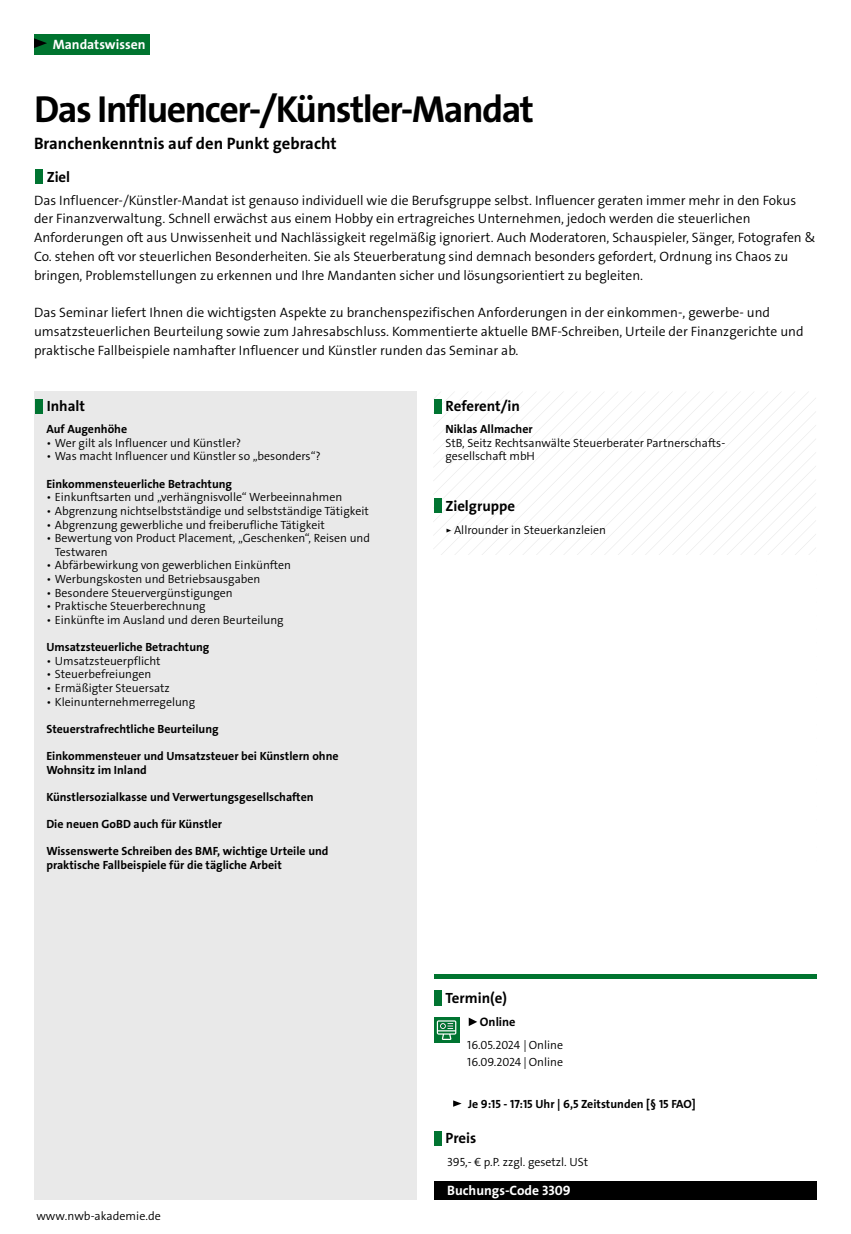
<style>
.page{position:relative;width:851px;height:1234px;background:#fff}
.page>*{position:absolute;margin:0;border:0;box-sizing:border-box;transform-origin:0 0}
.t1{font:37.8px "The Sans LP7 Bld";letter-spacing:-.04em;color:#000}
.t2{font:16.65px "The Sans LP7 Bld";color:#000}
.t3{font:14.85px "The Sans LP7 Bld";color:#000}
.t4{font:13.65px/18.8px "The Sans LP4 Se Lig";color:#000}
.t5{font:13.65px "The Sans LP7 Bld";color:#fff}
.t6{font:12.3px "The Sans LP7 Bld";color:#000}
.t7{font:300 12px "The Sans C5";color:#000}
.t8{font:11.85px/13.6px "The Sans LP4 Se Lig";color:#000}
.t9{font:11.85px/13.6px "The Sans LP7 Bld";color:#000}
</style>
<div class="page">
<div style="left:34px;top:34px;width:115px;height:20px;background:#00742f"></div>
<svg style="left:34px;top:38px;width:13px;height:10px"></svg>
<div style="left:35px;top:169px;width:7px;height:15px;background:#007431"></div>
<div style="left:34px;top:391px;width:383px;height:808px;background:#e9e9e9"></div>
<div style="left:35px;top:399px;width:7px;height:14px;background:#007431"></div>
<svg style="left:433px;top:392px;width:383px;height:163px"></svg>
<div style="left:434px;top:399px;width:7px;height:14px;background:#007431"></div>
<div style="left:434px;top:498px;width:7px;height:15px;background:#007431"></div>
<div style="left:434px;top:973px;width:382px;height:5px;background:#00742f"></div>
<div style="left:434px;top:989px;width:7px;height:15px;background:#007431"></div>
<svg style="left:434px;top:1017px;width:25px;height:25px"></svg>
<svg style="left:437px;top:1020px;width:19px;height:19px"></svg>
<svg style="left:468px;top:1017px;width:9px;height:8px"></svg>
<svg style="left:453px;top:1100px;width:8px;height:6px"></svg>
<div style="left:434px;top:1130px;width:7px;height:15px;background:#007431"></div>
<div style="left:434px;top:1180px;width:382px;height:19px;background:#000"></div>
<p class="t5" style="left:53px;top:35px;width:94px">Mandatswissen</p>
<h1 class="t1" style="left:34px;top:85px;width:501px">Das Influencer-/Künstler-Mandat</h1>
<p class="t2" style="left:34px;top:132px;width:304px">Branchenkenntnis auf den Punkt gebracht</p>
<p class="t3" style="left:47px;top:167px;width:25px">Ziel</p>
<p class="t4" style="left:34px;top:191px;width:782px">Das Influencer-/Künstler-Mandat ist genauso individuell wie die Berufsgruppe selbst. Influencer geraten immer mehr in den Fokus der Finanzverwaltung. Schnell erwächst aus einem Hobby ein ertragreiches Unternehmen, jedoch werden die steuerlichen Anforderungen oft aus Unwissenheit und Nachlässigkeit regelmäßig ignoriert. Auch Moderatoren, Schauspieler, Sänger, Fotografen &amp; Co. stehen oft vor steuerlichen Besonderheiten. Sie als Steuerberatung sind demnach besonders gefordert, Ordnung ins Chaos zu bringen, Problemstellungen zu erkennen und Ihre Mandanten sicher und lösungsorientiert zu begleiten.</p>
<p class="t4" style="left:34px;top:303px;width:771px">Das Seminar liefert Ihnen die wichtigsten Aspekte zu branchenspezifischen Anforderungen in der einkommen-, gewerbe- und umsatzsteuerlichen Beurteilung sowie zum Jahresabschluss. Kommentierte aktuelle BMF-Schreiben, Urteile der Finanzgerichte und praktische Fallbeispiele namhafter Influencer und Künstler runden das Seminar ab.</p>
<p class="t3" style="left:47px;top:397px;width:40px">Inhalt</p>
<p class="t9" style="left:46px;top:422px;width:82px">Auf Augenhöhe</p>
<p class="t8" style="left:46px;top:436px;width:196px">• Wer gilt als Influencer und Künstler?</p>
<p class="t8" style="left:46px;top:449px;width:276px">• Was macht Influencer und Künstler so „besonders“?</p>
<p class="t9" style="left:46px;top:477px;width:187px">Einkommensteuerliche Betrachtung</p>
<p class="t8" style="left:46px;top:490px;width:297px">• Einkunftsarten und „verhängnisvolle“ Werbeeinnahmen</p>
<p class="t8" style="left:46px;top:504px;width:324px">• Abgrenzung nichtselbstständige und selbstständige Tätigkeit</p>
<p class="t8" style="left:46px;top:517px;width:280px">• Abgrenzung gewerbliche und freiberufliche Tätigkeit</p>
<p class="t8" style="left:55px;top:531px;width:316px;text-indent:-9px">• Bewertung von Product Placement, „Geschenken“, Reisen und<br>Testwaren</p>
<p class="t8" style="left:46px;top:558px;width:246px">• Abfärbewirkung von gewerblichen Einkünften</p>
<p class="t8" style="left:46px;top:572px;width:215px">• Werbungskosten und Betriebsausgaben</p>
<p class="t8" style="left:46px;top:585px;width:188px">• Besondere Steuervergünstigungen</p>
<p class="t8" style="left:46px;top:599px;width:161px">• Praktische Steuerberechnung</p>
<p class="t8" style="left:46px;top:613px;width:239px">• Einkünfte im Ausland und deren Beurteilung</p>
<p class="t9" style="left:46px;top:640px;width:164px">Umsatzsteuerliche Betrachtung</p>
<p class="t8" style="left:46px;top:653px;width:116px">• Umsatzsteuerpflicht</p>
<p class="t8" style="left:46px;top:667px;width:106px">• Steuerbefreiungen</p>
<p class="t8" style="left:46px;top:681px;width:125px">• Ermäßigter Steuersatz</p>
<p class="t8" style="left:46px;top:694px;width:150px">• Kleinunternehmerregelung</p>
<p class="t9" style="left:46px;top:721px;width:174px">Steuerstrafrechtliche Beurteilung</p>
<p class="t9" style="left:46px;top:749px;width:294px">Einkommensteuer und Umsatzsteuer bei Künstlern ohne<br>Wohnsitz im Inland</p>
<p class="t9" style="left:46px;top:790px;width:269px">Künstlersozialkasse und Verwertungsgesellschaften</p>
<p class="t9" style="left:46px;top:817px;width:177px">Die neuen GoBD auch für Künstler</p>
<p class="t9" style="left:46px;top:844px;width:284px">Wissenswerte Schreiben des BMF, wichtige Urteile und praktische Fallbeispiele für die tägliche Arbeit</p>
<p class="t7" style="left:36px;top:1208px;width:126px">www.nwb-akademie.de</p>
<p class="t3" style="left:445px;top:397px;width:76px">Referent/in</p>
<p class="t9" style="left:445px;top:422px;width:89px">Niklas Allmacher</p>
<p class="t8" style="left:445px;top:436px;width:281px">StB, Seitz Rechtsanwälte Steuerberater Partnerschafts&shy;gesellschaft mbH</p>
<p class="t3" style="left:445px;top:497px;width:71px">Zielgruppe</p>
<p class="t8" style="left:445px;top:523px;width:162px">▹ Allrounder in Steuerkanzleien</p>
<p class="t3" style="left:445px;top:988px;width:63px">Termin(e)</p>
<p class="t6" style="left:480px;top:1014px;width:37px">Online</p>
<p class="t8" style="left:467px;top:1037px;width:97px;line-height:16px">16.05.2024 | Online<br>16.09.2024 | Online</p>
<p class="t9" style="left:468px;top:1096px;width:229px">Je 9:15 - 17:15 Uhr | 6,5 Zeitstunden [§ 15 FAO]</p>
<p class="t3" style="left:445px;top:1128px;width:32px">Preis</p>
<p class="t8" style="left:447px;top:1155px;width:142px">395,- € p.P. zzgl. gesetzl. USt</p>
<p class="t5" style="left:447px;top:1181px;width:125px">Buchungs-Code 3309</p>
</div>
